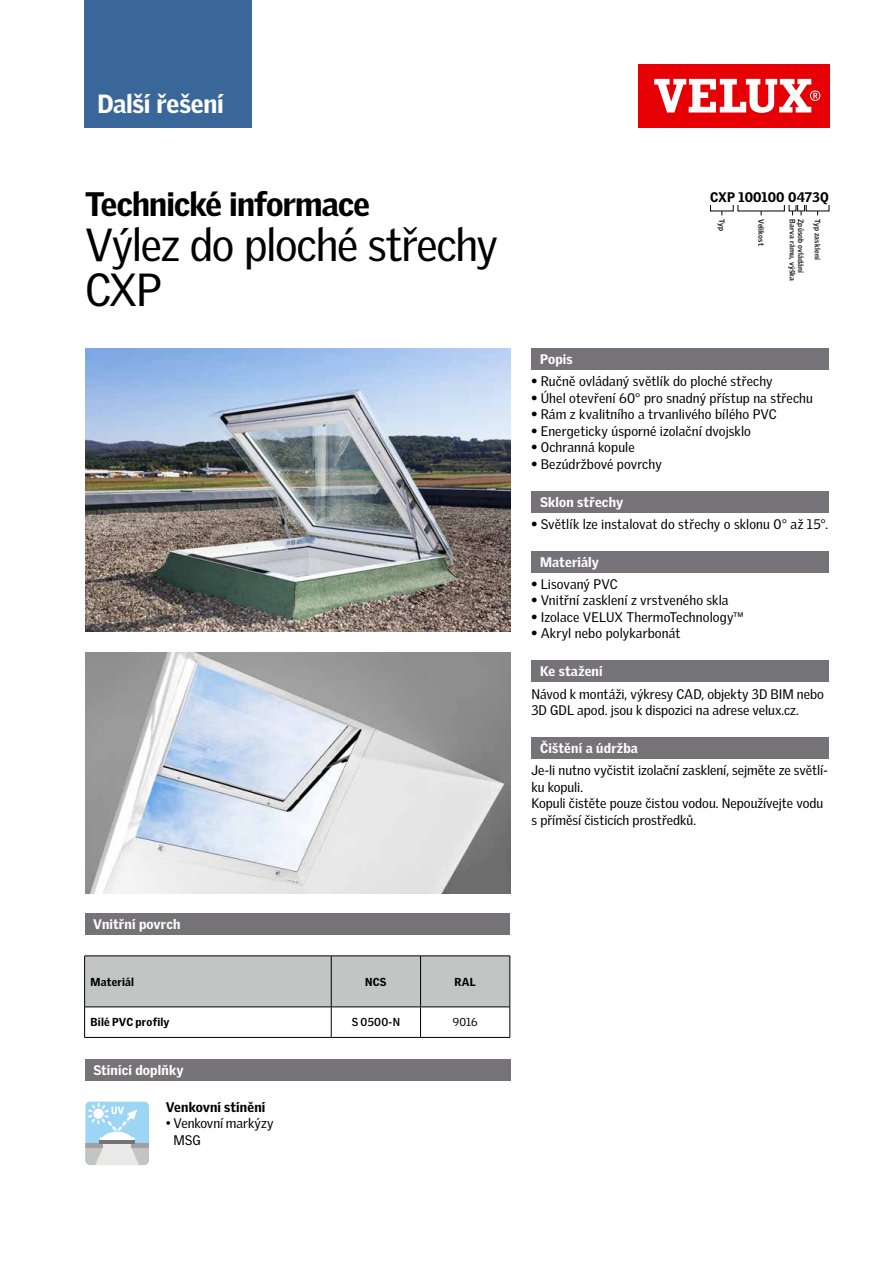
<style>
.page{position:relative;width:893px;height:1263px;background:#fff}
.page>*{position:absolute;margin:0;border:0;box-sizing:border-box;transform-origin:0 0}
.t1{font:45px/45px "Velux Gothic";letter-spacing:-.03em;color:#000}
.t2{font:900 33px "Velux Gothic";letter-spacing:-.025em;color:#000}
.t3{font:900 25.65px "Velux Gothic";letter-spacing:-.01em;color:#fff}
.t4{font:13.5px/16.5px "Velux Gothic";letter-spacing:.005em;color:#000}
.t5{font:900 13.5px "Velux Gothic";letter-spacing:.01em;color:#fff}
.t6{font:900 13.5px "Velux Gothic";letter-spacing:.01em;color:#000}
.t7{font:900 11.25px "Velux Gothic";letter-spacing:.015em;color:#000}
.t8{font:700 11.25px "Velux Gothic";color:#000}
.t9{font:11.25px "Velux Gothic";color:#000}
.t10{font:700 7.5px "Velux Gothic";letter-spacing:.02em;color:#000}
.s1{font-weight:900}
</style>
<div class="page">
<div style="left:638px;top:64px;width:191px;height:64px;background:#e60005"></div>
<svg style="left:654px;top:79px;width:166px;height:34px"></svg>
<img style="left:85px;top:349px;width:425px;height:283px">
<img style="left:85px;top:652px;width:425px;height:241px">
<div style="left:531px;top:349px;width:298px;height:21px;background:#757377"></div>
<div style="left:531px;top:491px;width:298px;height:21px;background:#757377"></div>
<div style="left:531px;top:551px;width:298px;height:21px;background:#757377"></div>
<div style="left:531px;top:661px;width:298px;height:21px;background:#757377"></div>
<div style="left:531px;top:737px;width:298px;height:21px;background:#757377"></div>
<div style="left:85px;top:913px;width:425px;height:21px;background:#757377"></div>
<svg style="left:85px;top:956px;width:425px;height:81px"></svg>
<hr style="left:84px;top:955px;width:247px;height:1px;background:#000">
<hr style="left:84px;top:956px;width:1px;height:51px;background:#000">
<hr style="left:331px;top:955px;width:90px;height:1px;background:#000">
<hr style="left:331px;top:956px;width:1px;height:51px;background:#000">
<hr style="left:421px;top:955px;width:89px;height:1px;background:#000">
<hr style="left:420px;top:956px;width:1px;height:51px;background:#000">
<hr style="left:510px;top:956px;width:1px;height:51px;background:#000">
<hr style="left:84px;top:1007px;width:247px;height:1px;background:#000">
<hr style="left:84px;top:1007px;width:1px;height:30px;background:#000">
<hr style="left:331px;top:1007px;width:90px;height:1px;background:#000">
<hr style="left:331px;top:1007px;width:1px;height:30px;background:#000">
<hr style="left:421px;top:1007px;width:89px;height:1px;background:#000">
<hr style="left:420px;top:1007px;width:1px;height:30px;background:#000">
<hr style="left:510px;top:1007px;width:1px;height:30px;background:#000">
<hr style="left:84px;top:1037px;width:247px;height:1px;background:#000">
<hr style="left:331px;top:1037px;width:90px;height:1px;background:#000">
<hr style="left:421px;top:1037px;width:89px;height:1px;background:#000">
<div style="left:797px;top:205px;width:8px;height:6px;border:1px solid #000"></div>
<div style="left:85px;top:0;width:167px;height:128px;background:#396799"></div>
<div style="left:85px;top:1059px;width:425px;height:21px;background:#757377"></div>
<svg style="left:85px;top:1101px;width:64px;height:64px;background:#bbd7e6"></svg>
<h3 class="t3" style="left:97px;top:87px;width:128px">Další řešení</h3>
<h2 class="t2" style="left:85px;top:184px;width:286px">Technické informace</h2>
<h1 class="t1" style="left:85px;top:222px;width:414px">Výlez do ploché střechy<br>CXP</h1>
<p class="t6" style="left:710px;top:188px;width:120px">CXP 100100 0473Q</p>
<p class="t10" style="left:726px;top:219px;width:13px;rotate:90deg">Typ</p>
<p class="t10" style="left:765px;top:219px;width:28px;rotate:90deg">Velikost</p>
<p class="t10" style="left:797px;top:219px;width:63px;rotate:90deg">Barva rámu, výška</p>
<p class="t10" style="left:805px;top:219px;width:56px;rotate:90deg">Způsob ovládání</p>
<p class="t10" style="left:822px;top:219px;width:42px;rotate:90deg">Typ zasklení</p>
<p class="t5" style="left:540px;top:351px;width:34px">Popis</p>
<p class="t4" style="left:531px;top:373px;width:243px"><span class="s1">•</span> Ručně ovládaný světlík do ploché střechy</p>
<p class="t4" style="left:531px;top:390px;width:283px"><span class="s1">•</span> Úhel otevření 60° pro snadný přístup na střechu</p>
<p class="t4" style="left:531px;top:406px;width:247px"><span class="s1">•</span> Rám z kvalitního a trvanlivého bílého PVC</p>
<p class="t4" style="left:531px;top:423px;width:221px"><span class="s1">•</span> Energeticky úsporné izolační dvojsklo</p>
<p class="t4" style="left:531px;top:439px;width:105px"><span class="s1">•</span> Ochranná kopule</p>
<p class="t4" style="left:531px;top:456px;width:132px"><span class="s1">•</span> Bezúdržbové povrchy</p>
<p class="t5" style="left:540px;top:493px;width:85px">Sklon střechy</p>
<p class="t4" style="left:531px;top:516px;width:298px"><span class="s1">•</span> Světlík lze instalovat do střechy o sklonu 0° až 15°.</p>
<p class="t5" style="left:540px;top:553px;width:61px">Materiály</p>
<p class="t4" style="left:531px;top:576px;width:88px"><span class="s1">•</span> Lisovaný PVC</p>
<p class="t4" style="left:531px;top:592px;width:199px"><span class="s1">•</span> Vnitřní zasklení z vrstveného skla</p>
<p class="t4" style="left:531px;top:609px;width:214px"><span class="s1">•</span> Izolace VELUX ThermoTechnology™</p>
<p class="t4" style="left:531px;top:625px;width:150px"><span class="s1">•</span> Akryl nebo polykarbonát</p>
<p class="t5" style="left:540px;top:663px;width:64px">Ke stažení</p>
<p class="t4" style="left:531px;top:685px;width:294px">Návod k montáži, výkresy CAD, objekty 3D BIM nebo<br>3D GDL apod. jsou k dispozici na adrese velux.cz.</p>
<p class="t5" style="left:540px;top:739px;width:99px">Čištění a údržba</p>
<p class="t4" style="left:531px;top:762px;width:298px">Je-li nutno vyčistit izolační zasklení, sejměte ze světlí&shy;ku kopuli.<br>Kopuli čistěte pouze čistou vodou. Nepoužívejte vodu s příměsí čisticích prostředků.</p>
<p class="t5" style="left:93px;top:915px;width:89px">Vnitřní povrch</p>
<p class="t7" style="left:91px;top:974px;width:45px">Materiál</p>
<p class="t7" style="left:365px;top:974px;width:23px">NCS</p>
<p class="t7" style="left:454px;top:974px;width:23px">RAL</p>
<p class="t7" style="left:91px;top:1015px;width:80px">Bílé PVC profily</p>
<p class="t8" style="left:352px;top:1015px;width:50px">S 0500-N</p>
<p class="t9" style="left:453px;top:1016px;width:26px">9016</p>
<p class="t5" style="left:93px;top:1061px;width:92px">Stínící doplňky</p>
<p class="t6" style="left:166px;top:1098px;width:101px">Venkovní stínění</p>
<p class="t4" style="left:173px;top:1115px;width:102px;text-indent:-8px">• Venkovní markýzy<br>MSG</p>
</div>
